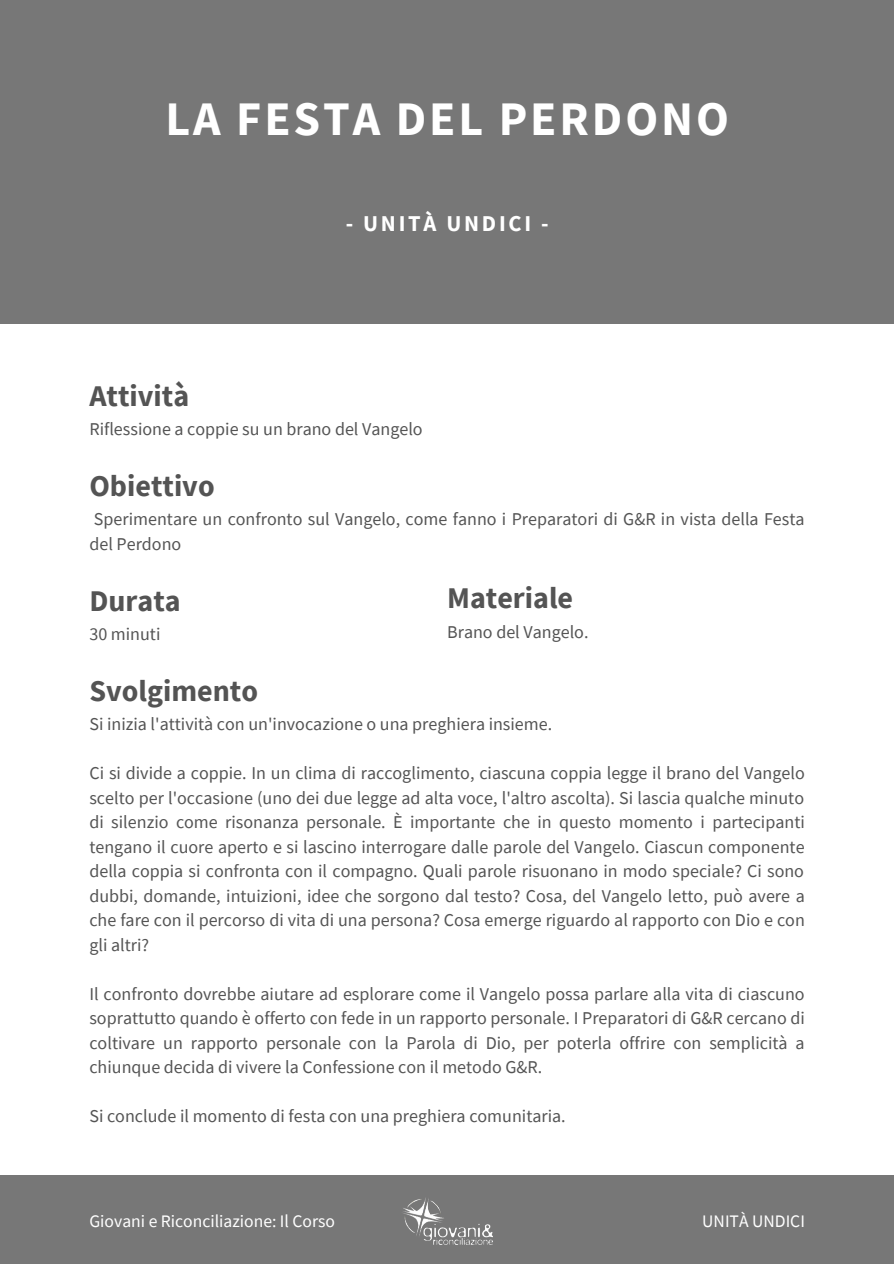
<style>
.page{position:relative;width:894px;height:1264px;background:#fff}
.page>*{position:absolute;margin:0;border:0;box-sizing:border-box;transform-origin:0 0}
.t1{font:700 48px "Source Sans Pro";letter-spacing:.06em;color:#fff}
.t2{font:700 30px "Source Sans Pro";color:#545454}
.t3{font:700 22.65px "Source Sans Pro";letter-spacing:.12em;color:#fff}
.t4{font:18px/24.5px "Source Sans Pro";color:#545454;text-align:justify}
.t5{font:17.55px "Source Sans Pro";color:#fff}
</style>
<div class="page">
<div style="left:0;top:0;width:893px;height:323px;background:#777"></div>
<div style="left:0;top:1175px;width:893px;height:88px;background:#777"></div>
<img style="left:403px;top:1198px;width:89px;height:46px">
<h1 class="t1" style="left:165px;top:88px;width:564px">LA FESTA DEL PERDONO</h1>
<p class="t3" style="left:345px;top:209px;width:204px">- UNITÀ UNDICI -</p>
<h2 class="t2" style="left:89px;top:376px;width:101px">Attività</h2>
<p class="t4" style="left:89px;top:416px;width:335px">Riflessione a coppie su un brano del Vangelo</p>
<h2 class="t2" style="left:89px;top:466px;width:127px">Obiettivo</h2>
<p class="t4" style="left:89px;top:506px;width:716px">Sperimentare un confronto sul Vangelo, come fanno i Preparatori di G&amp;R in vista della Festa del Perdono</p>
<h2 class="t2" style="left:447px;top:579px;width:127px">Materiale</h2>
<p class="t4" style="left:447px;top:619px;width:143px">Brano del Vangelo.</p>
<h2 class="t2" style="left:89px;top:581px;width:93px">Durata</h2>
<p class="t4" style="left:89px;top:621px;width:73px">30 minuti</p>
<h2 class="t2" style="left:89px;top:671px;width:170px">Svolgimento</h2>
<p class="t4" style="left:89px;top:712px;width:464px">Si inizia l'attività con un'invocazione o una preghiera insieme.</p>
<p class="t4" style="left:89px;top:760px;width:716px">Ci si divide a coppie. In un clima di raccoglimento, ciascuna coppia legge il brano del Vangelo scelto per l'occasione (uno dei due legge ad alta voce, l'altro ascolta). Si lascia qualche minuto di silenzio come risonanza personale. È importante che in questo momento i partecipanti tengano il cuore aperto e si lascino interrogare dalle parole del Vangelo. Ciascun componente della coppia si confronta con il compagno. Quali parole risuonano in modo speciale? Ci sono dubbi, domande, intuizioni, idee che sorgono dal testo? Cosa, del Vangelo letto, può avere a che fare con il percorso di vita di una persona? Cosa emerge riguardo al rapporto con Dio e con gli altri?</p>
<p class="t4" style="left:89px;top:981px;width:716px">Il confronto dovrebbe aiutare ad esplorare come il Vangelo possa parlare alla vita di ciascuno soprattutto quando è offerto con fede in un rapporto personale. I Preparatori di G&amp;R cercano di coltivare un rapporto personale con la Parola di Dio, per poterla offrire con semplicità a chiunque decida di vivere la Confessione con il metodo G&amp;R.</p>
<p class="t4" style="left:89px;top:1103px;width:477px">Si conclude il momento di festa con una preghiera comunitaria.</p>
<p class="t5" style="left:89px;top:1209px;width:247px">Giovani e Riconciliazione: Il Corso</p>
<p class="t5" style="left:702px;top:1209px;width:104px">UNITÀ UNDICI</p>
</div>
